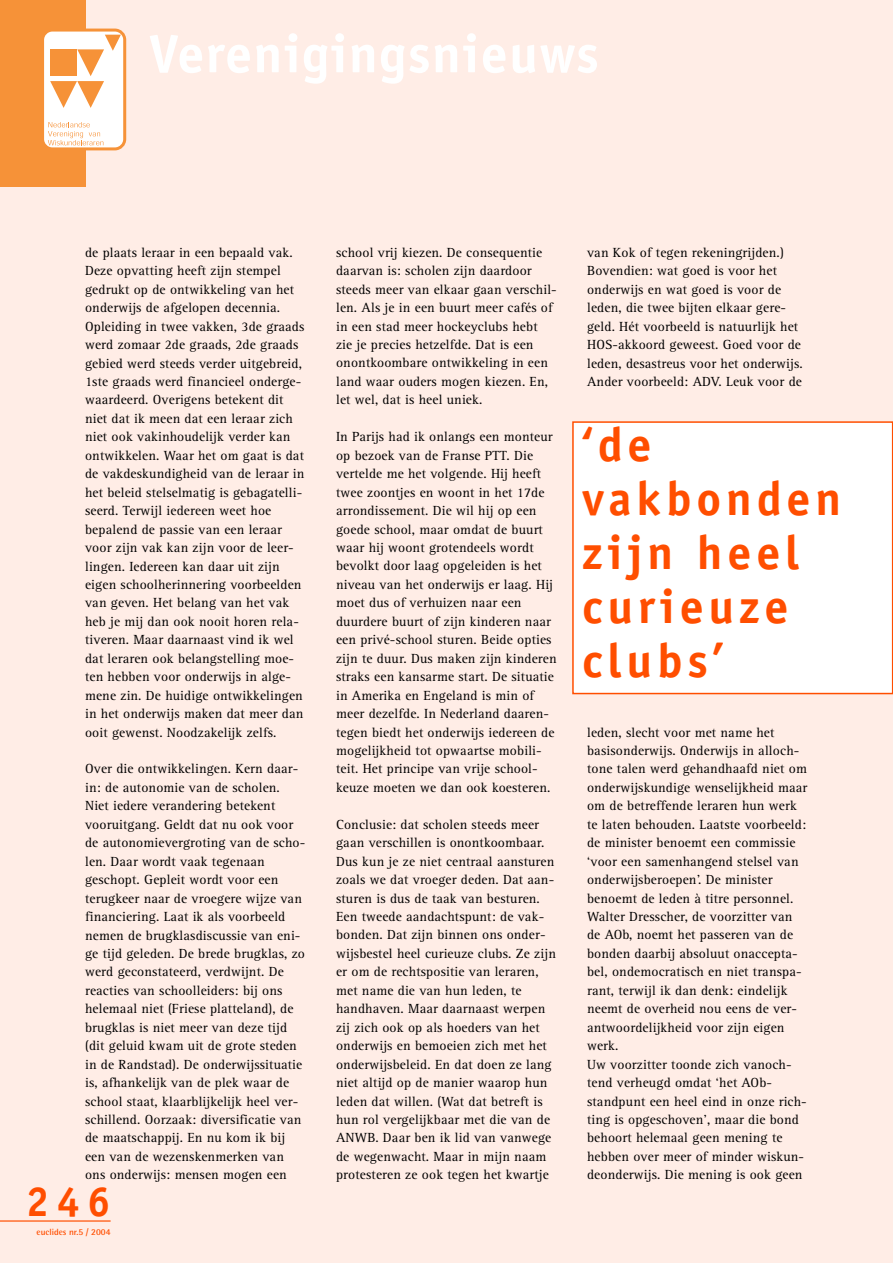
<style>
.page{position:relative;width:893px;height:1263px;background:#fff}
.page>*{position:absolute;margin:0;border:0;box-sizing:border-box;transform-origin:0 0}
.t1{font:700 54px "Officina Sans";letter-spacing:.025em;color:#fff}
.t2{font:700 48px/54px "Officina Sans";letter-spacing:.1em;color:#ff4e00}
.t3{font:700 42px "Officina Sans";color:#ff4e00}
.t4{font:13.65px/18.5px "Rotis Serif";letter-spacing:.01em;color:#000}
.t5{font:700 9px "Rotis Semi Sans";color:#ff4e00}
</style>
<div class="page">
<div style="left:0;top:0;width:892px;height:1263px;background:#ffede6"></div>
<div style="left:0;top:0;width:85px;height:187px;background:#f69238"></div>
<div style="left:43px;top:30px;width:82px;height:119px;background:#fff;border-radius:10px"></div>
<div style="left:41px;top:29px;width:85px;height:121px;border:3px solid #f69238;border-radius:10px"></div>
<svg style="left:48px;top:122px;width:55px;height:23px"></svg>
<svg style="left:50px;top:35px;width:71px;height:73px"></svg>
<div style="left:573px;top:422px;width:319px;height:272px;background:#fff"></div>
<div style="left:572px;top:421px;width:320px;height:273px;border:2px solid #ff4e00"></div>
<hr style="left:0;top:1220px;width:111px;height:2px;background:#ff4e00">
<h1 class="t1" style="left:149px;top:33px;width:451px">Verenigingsnieuws</h1>
<p class="t4" style="left:85px;top:244px;width:221px">de plaats leraar in een bepaald vak.<br>Deze opvatting heeft zijn stempel gedrukt op de ontwikkeling van het onderwijs de afgelopen decennia.<br>Opleiding in twee vakken, 3de graads werd zomaar 2de graads, 2de graads gebied werd steeds verder uitgebreid, 1ste graads werd financieel onderge&shy;waardeerd. Overigens betekent dit niet dat ik meen dat een leraar zich niet ook vakinhoudelijk verder kan ontwikkelen. Waar het om gaat is dat de vakdeskundigheid van de leraar in het beleid stelselmatig is gebagatelli&shy;seerd. Terwijl iedereen weet hoe bepalend de passie van een leraar voor zijn vak kan zijn voor de leer&shy;lingen. Iedereen kan daar uit zijn eigen schoolherinnering voorbeelden van geven. Het belang van het vak heb je mij dan ook nooit horen rela&shy;tiveren. Maar daarnaast vind ik wel dat leraren ook belangstelling moe&shy;ten hebben voor onderwijs in alge&shy;mene zin. De huidige ontwikkelingen in het onderwijs maken dat meer dan ooit gewenst. Noodzakelijk zelfs.</p>
<p class="t4" style="left:85px;top:761px;width:222px">Over die ontwikkelingen. Kern daar&shy;in: de autonomie van de scholen.<br>Niet iedere verandering betekent vooruitgang. Geldt dat nu ook voor de autonomievergroting van de scho&shy;len. Daar wordt vaak tegenaan geschopt. Gepleit wordt voor een terugkeer naar de vroegere wijze van financiering. Laat ik als voorbeeld nemen de brugklasdiscussie van eni&shy;ge tijd geleden. De brede brugklas, zo werd geconstateerd, verdwijnt. De reacties van schoolleiders: bij ons helemaal niet (Friese platteland), de brugklas is niet meer van deze tijd (dit geluid kwam uit de grote steden in de Randstad). De onderwijssituatie is, afhankelijk van de plek waar de school staat, klaarblijkelijk heel ver&shy;schillend. Oorzaak: diversificatie van de maatschappij. En nu kom ik bij een van de wezenskenmerken van ons onderwijs: mensen mogen een</p>
<h3 class="t3" style="left:26px;top:1186px;width:86px">246</h3>
<p class="t5" style="left:37px;top:1228px;width:75px">euclides nr.5 / 2004</p>
<p class="t4" style="left:336px;top:244px;width:222px">school vrij kiezen. De consequentie daarvan is: scholen zijn daardoor steeds meer van elkaar gaan verschil&shy;len. Als je in een buurt meer cafés of in een stad meer hockeyclubs hebt zie je precies hetzelfde. Dat is een onontkoombare ontwikkeling in een land waar ouders mogen kiezen. En, let wel, dat is heel uniek.</p>
<p class="t4" style="left:336px;top:429px;width:222px">In Parijs had ik onlangs een monteur op bezoek van de Franse PTT. Die vertelde me het volgende. Hij heeft twee zoontjes en woont in het 17de arrondissement. Die wil hij op een goede school, maar omdat de buurt waar hij woont grotendeels wordt bevolkt door laag opgeleiden is het niveau van het onderwijs er laag. Hij moet dus of verhuizen naar een duurdere buurt of zijn kinderen naar een privé-school sturen. Beide opties zijn te duur. Dus maken zijn kinderen straks een kansarme start. De situatie in Amerika en Engeland is min of meer dezelfde. In Nederland daaren&shy;tegen biedt het onderwijs iedereen de mogelijkheid tot opwaartse mobili&shy;teit. Het principe van vrije school&shy;keuze moeten we dan ook koesteren.</p>
<p class="t4" style="left:336px;top:816px;width:221px">Conclusie: dat scholen steeds meer gaan verschillen is onontkoombaar.<br>Dus kun je ze niet centraal aansturen zoals we dat vroeger deden. Dat aan&shy;sturen is dus de taak van besturen.<br>Een tweede aandachtspunt: de vak&shy;bonden. Dat zijn binnen ons onder&shy;wijsbestel heel curieuze clubs. Ze zijn er om de rechtspositie van leraren, met name die van hun leden, te handhaven. Maar daarnaast werpen zij zich ook op als hoeders van het onderwijs en bemoeien zich met het onderwijsbeleid. En dat doen ze lang niet altijd op de manier waarop hun leden dat willen. (Wat dat betreft is hun rol vergelijkbaar met die van de ANWB. Daar ben ik lid van vanwege de wegenwacht. Maar in mijn naam protesteren ze ook tegen het kwartje</p>
<p class="t4" style="left:587px;top:244px;width:217px">van Kok of tegen rekeningrijden.)<br>Bovendien: wat goed is voor het onderwijs en wat goed is voor de leden, die twee bijten elkaar gere&shy;geld. Hét voorbeeld is natuurlijk het HOS-akkoord geweest. Goed voor de leden, desastreus voor het onderwijs.<br>Ander voorbeeld: ADV. Leuk voor de</p>
<h2 class="t2" style="left:582px;top:422px;width:260px">‘de vakbonden zijn heel curieuze clubs’</h2>
<p class="t4" style="left:587px;top:724px;width:222px">leden, slecht voor met name het basisonderwijs. Onderwijs in alloch&shy;tone talen werd gehandhaafd niet om onderwijskundige wenselijkheid maar om de betreffende leraren hun werk te laten behouden. Laatste voorbeeld: de minister benoemt een commissie ‘voor een samenhangend stelsel van onderwijsberoepen’. De minister benoemt de leden à titre personnel.<br>Walter Dresscher, de voorzitter van de AOb, noemt het passeren van de bonden daarbij absoluut onaccepta&shy;bel, ondemocratisch en niet transpa&shy;rant, terwijl ik dan denk: eindelijk neemt de overheid nou eens de ver&shy;antwoordelijkheid voor zijn eigen werk.<br>Uw voorzitter toonde zich vanoch&shy;tend verheugd omdat ‘het AOb&shy;standpunt een heel eind in onze rich&shy;ting is opgeschoven’, maar die bond behoort helemaal geen mening te hebben over meer of minder wiskun&shy;deonderwijs. Die mening is ook geen</p>
</div>
